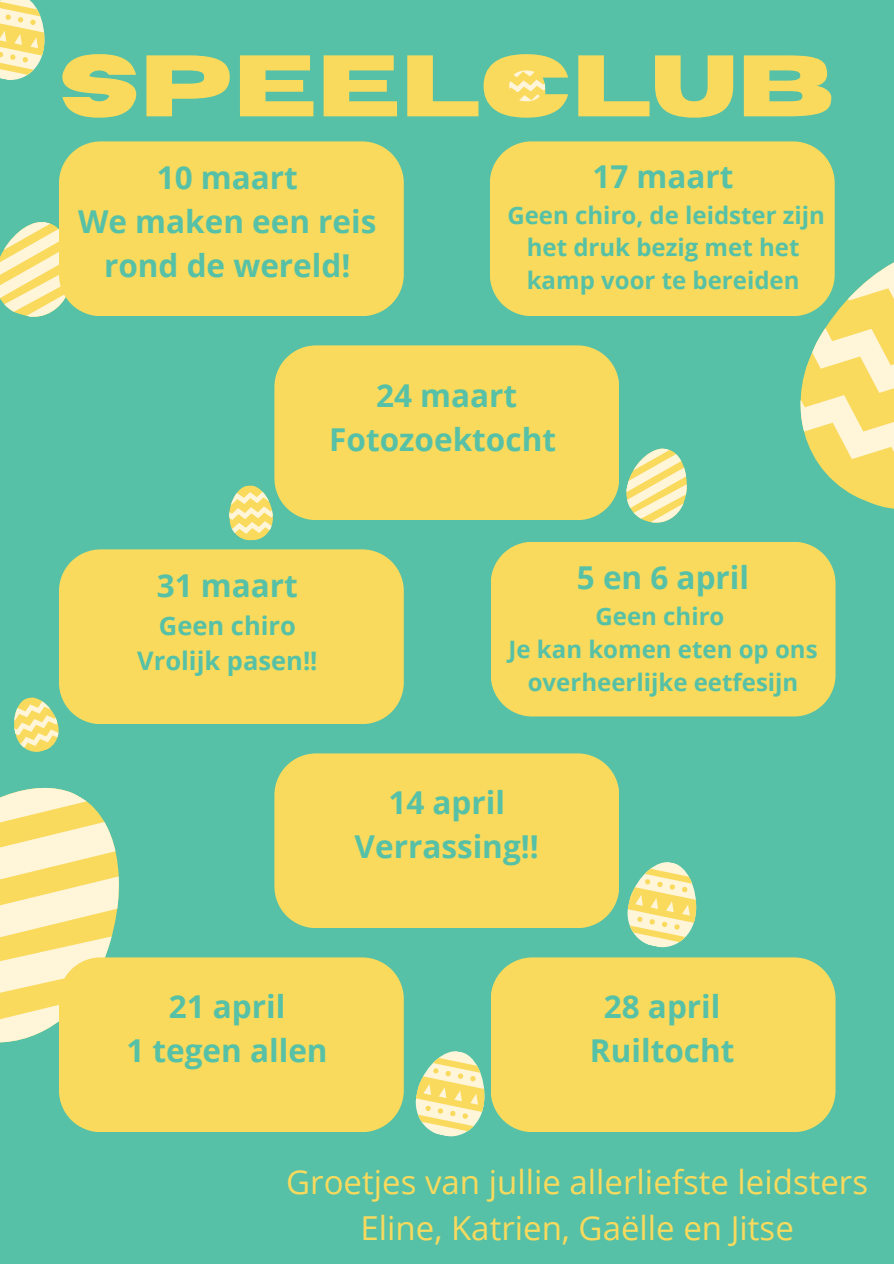
<style>
.page{position:relative;width:894px;height:1264px;background:#fff}
.page>*{position:absolute;margin:0;border:0;box-sizing:border-box;transform-origin:0 0}
.t1{font:700 87px "Horizon";color:#f9da5d}
.t2{font:33px/46.2px "Open Sans";color:#f9da5d;text-align:center}
.t3{font:700 31.5px/43.8px "Open Sans";color:#56c1a6;text-align:center}
.t4{font:700 25.5px "Open Sans";color:#56c1a6}
.t5{font:700 24px/32.7px "Open Sans";color:#56c1a6;text-align:center}
</style>
<div class="page">
<div style="left:0;top:0;width:893px;height:1263px;background:#56c1a6"></div>
<svg style="left:800px;top:213px;width:93px;height:296px"></svg>
<svg style="left:627px;top:862px;width:70px;height:86px"></svg>
<svg style="left:0;top:787px;width:119px;height:256px;background:#ece5a3"></svg>
<svg style="left:0;top:222px;width:59px;height:95px;background:#e5e3a3"></svg>
<div style="left:59px;top:141px;width:344px;height:175px;background:#f9da5d"></div>
<div style="left:490px;top:141px;width:344px;height:175px;background:#f9da5d"></div>
<div style="left:274px;top:345px;width:345px;height:175px;background:#f9da5d"></div>
<div style="left:491px;top:542px;width:344px;height:174px;background:#f9da5d"></div>
<div style="left:59px;top:549px;width:344px;height:175px;background:#f9da5d"></div>
<div style="left:274px;top:753px;width:345px;height:175px;background:#f9da5d"></div>
<div style="left:491px;top:957px;width:344px;height:175px;background:#f9da5d"></div>
<div style="left:59px;top:957px;width:344px;height:175px;background:#f9da5d"></div>
<svg style="left:415px;top:1044px;width:78px;height:93px"></svg>
<svg style="left:229px;top:485px;width:44px;height:56px"></svg>
<svg style="left:626px;top:448px;width:61px;height:75px"></svg>
<svg style="left:0;top:0;width:45px;height:80px;background:#e5e29f"></svg>
<svg style="left:14px;top:692px;width:50px;height:60px"></svg>
<svg style="left:501px;top:58px;width:45px;height:56px"></svg>
<p class="t1" style="left:59px;top:43px;width:777px">SPEELCLUB</p>
<p class="t3" style="left:78px;top:155px;width:300px">10 maart<br>We maken een reis rond de wereld!</p>
<h1 class="t3" style="left:592px;top:154px;width:142px">17 maart</h1>
<p class="t5" style="left:507px;top:198px;width:319px">Geen chiro, de leidster zijn het druk bezig met het kamp voor te bereiden</p>
<h2 class="t3" style="left:329px;top:372px;width:228px">24 maart<br>Fotozoektocht</h2>
<p class="t3" style="left:157px;top:563px;width:142px">31 maart</p>
<p class="t4" style="left:159px;top:608px;width:138px">Geen chiro</p>
<p class="t4" style="left:137px;top:643px;width:182px">Vrolijk pasen!!</p>
<p class="t3" style="left:576px;top:555px;width:174px">5 en 6 april</p>
<h2 class="t5" style="left:595px;top:599px;width:130px">Geen chiro</h2>
<p class="t5" style="left:508px;top:632px;width:310px">Je kan komen eten op ons overheerlijke eetfesijn</p>
<p class="t3" style="left:354px;top:780px;width:186px">14 april<br>Verrassing!!</p>
<p class="t3" style="left:126px;top:984px;width:203px">21 april<br>1 tegen allen</p>
<p class="t3" style="left:589px;top:984px;width:146px">28 april<br>Ruiltocht</p>
<p class="t2" style="left:286px;top:1158px;width:583px">Groetjes van jullie allerliefste leidsters<br>Eline, Katrien, Gaëlle en Jitse</p>
</div>
